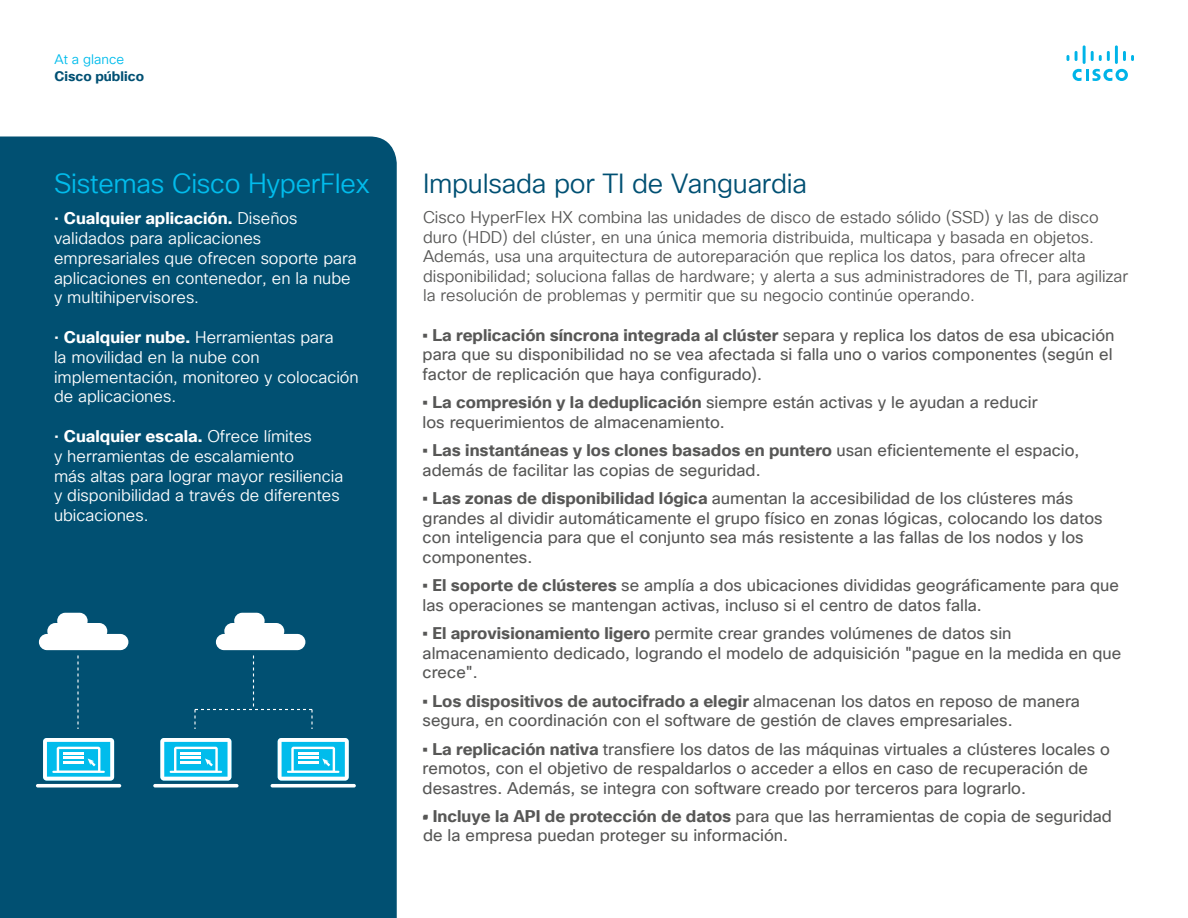
<style>
.page{position:relative;width:1188px;height:918px;background:#fff}
.page>*{position:absolute;margin:0;border:0;box-sizing:border-box;transform-origin:0 0}
.t1{font:27px "Cisco Sans TT Light";letter-spacing:-.01em;color:#005073}
.t2{font:27px "Cisco Sans TT Light";letter-spacing:-.01em;color:#01bcec}
.t3{font:16.5px/19.5px "Cisco Sans TT";color:#575756}
.t4{font:16.5px/19.5px "Cisco Sans TT Light";color:#575756}
.t5{font:16.5px/19.8px "Cisco Sans TT Light";color:#fff}
.t6{font:700 16.5px "Cisco Sans TT";color:#fff}
.t7{font:700 13.5px "Cisco Sans TT";color:#005073}
.t8{font:13.5px "Cisco Sans TT Light";color:#01bcec}
.s1{font-family:"Cisco Sans TT Light";font-weight:400}
.s2{font-family:"Cisco Sans TT";font-weight:700}
.s3{font-weight:700}
</style>
<div class="page">
<svg style="left:1073px;top:69px;width:55px;height:12px"></svg>
<svg style="left:1066px;top:55px;width:3px;height:6px"></svg>
<svg style="left:1075px;top:51px;width:3px;height:10px"></svg>
<hr style="left:1083px;top:45px;width:3px;height:19px;background:#00b4e8">
<svg style="left:1091px;top:51px;width:19px;height:10px"></svg>
<hr style="left:1115px;top:45px;width:3px;height:19px;background:#00b4e8">
<svg style="left:1123px;top:51px;width:11px;height:10px"></svg>
<div style="left:0;top:136px;width:397px;height:782px;background:#015072"></div>
<svg style="left:36px;top:784px;width:85px;height:4px"></svg>
<svg style="left:43px;top:738px;width:71px;height:43px"></svg>
<svg style="left:153px;top:784px;width:86px;height:4px"></svg>
<svg style="left:160px;top:738px;width:71px;height:43px"></svg>
<svg style="left:271px;top:784px;width:85px;height:4px"></svg>
<svg style="left:278px;top:738px;width:71px;height:43px"></svg>
<svg style="left:216px;top:613px;width:89px;height:37px"></svg>
<svg style="left:39px;top:613px;width:89px;height:37px"></svg>
<svg style="left:77px;top:656px;width:2px;height:73px"></svg>
<div style="left:194px;top:656px;width:119px;height:73px;background:#015072"></div>
<p class="t8" style="left:54px;top:51px;width:71px">At a glance</p>
<p class="t7" style="left:54px;top:67px;width:91px">Cisco público</p>
<h1 class="t2" style="left:54px;top:166px;width:317px">Sistemas Cisco HyperFlex</h1>
<h1 class="t1" style="left:423px;top:166px;width:386px">Impulsada por TI de Vanguardia</h1>
<p class="t6" style="left:54px;top:208px;width:245px"><span class="s1">•</span> Cualquier aplicación. <span class="s1">Diseños</span></p>
<p class="t5" style="left:54px;top:229px;width:304px">validados para aplicaciones empresariales que ofrecen soporte para aplicaciones en contenedor, en la nube y multihipervisores.</p>
<p class="t5" style="left:54px;top:328px;width:306px">• <span class="s2">Cualquier nube.</span> Herramientas para<br>la movilidad en la nube con implementación, monitoreo y colocación de aplicaciones.</p>
<p class="t6" style="left:54px;top:425px;width:259px"><span class="s1">•</span> Cualquier escala. <span class="s1">Ofrece límites</span></p>
<p class="t5" style="left:54px;top:447px;width:291px">y herramientas de escalamiento<br>más altas para lograr mayor resiliencia y disponibilidad a través de diferentes ubicaciones.</p>
<p class="t4" style="left:423px;top:208px;width:707px">Cisco HyperFlex HX combina las unidades de disco de estado sólido (SSD) y las de disco duro (HDD) del clúster, en una única memoria distribuida, multicapa y basada en objetos.<br>Además, usa una arquitectura de autoreparación que replica los datos, para ofrecer alta disponibilidad; soluciona fallas de hardware; y alerta a sus administradores de TI, para agilizar la resolución de problemas y permitir que su negocio continúe operando.</p>
<p class="t3" style="left:423px;top:326px;width:693px;text-align:justify"><span class="s3">• La replicación síncrona integrada al clúster</span> separa y replica los datos de esa ubicación para que su disponibilidad no se vea afectada si falla uno o varios componentes (según el factor de replicación que haya configurado).</p>
<p class="t3" style="left:423px;top:393px;width:616px"><span class="s3">• La compresión y la deduplicación</span> siempre están activas y le ayudan a reducir los requerimientos de almacenamiento.</p>
<p class="t3" style="left:423px;top:441px;width:658px"><span class="s3">• Las instantáneas y los clones basados en puntero</span> usan eficientemente el espacio, además de facilitar las copias de seguridad.</p>
<p class="t3" style="left:423px;top:489px;width:681px"><span class="s3">• Las zonas de disponibilidad lógica</span> aumentan la accesibilidad de los clústeres más grandes al dividir automáticamente el grupo físico en zonas lógicas, colocando los datos con inteligencia para que el conjunto sea más resistente a las fallas de los nodos y los componentes.</p>
<p class="t3" style="left:423px;top:576px;width:698px"><span class="s3">• El soporte de clústeres</span> se amplía a dos ubicaciones divididas geográficamente para que las operaciones se mantengan activas, incluso si el centro de datos falla.</p>
<p class="t3" style="left:423px;top:624px;width:700px"><span class="s3">• El aprovisionamiento ligero</span> permite crear grandes volúmenes de datos sin almacenamiento dedicado, logrando el modelo de adquisición "pague en la medida en que crece".</p>
<p class="t3" style="left:423px;top:692px;width:659px"><span class="s3">• Los dispositivos de autocifrado a elegir</span> almacenan los datos en reposo de manera segura, en coordinación con el software de gestión de claves empresariales.</p>
<p class="t3" style="left:423px;top:739px;width:689px"><span class="s3">• La replicación nativa</span> transfiere los datos de las máquinas virtuales a clústeres locales o remotos, con el objetivo de respaldarlos o acceder a ellos en caso de recuperación de desastres. Además, se integra con software creado por terceros para lograrlo.</p>
<p class="t3" style="left:423px;top:807px;width:691px"><span class="s3">• Incluye la API de protección de datos</span> para que las herramientas de copia de seguridad de la empresa puedan proteger su información.</p>
</div>
